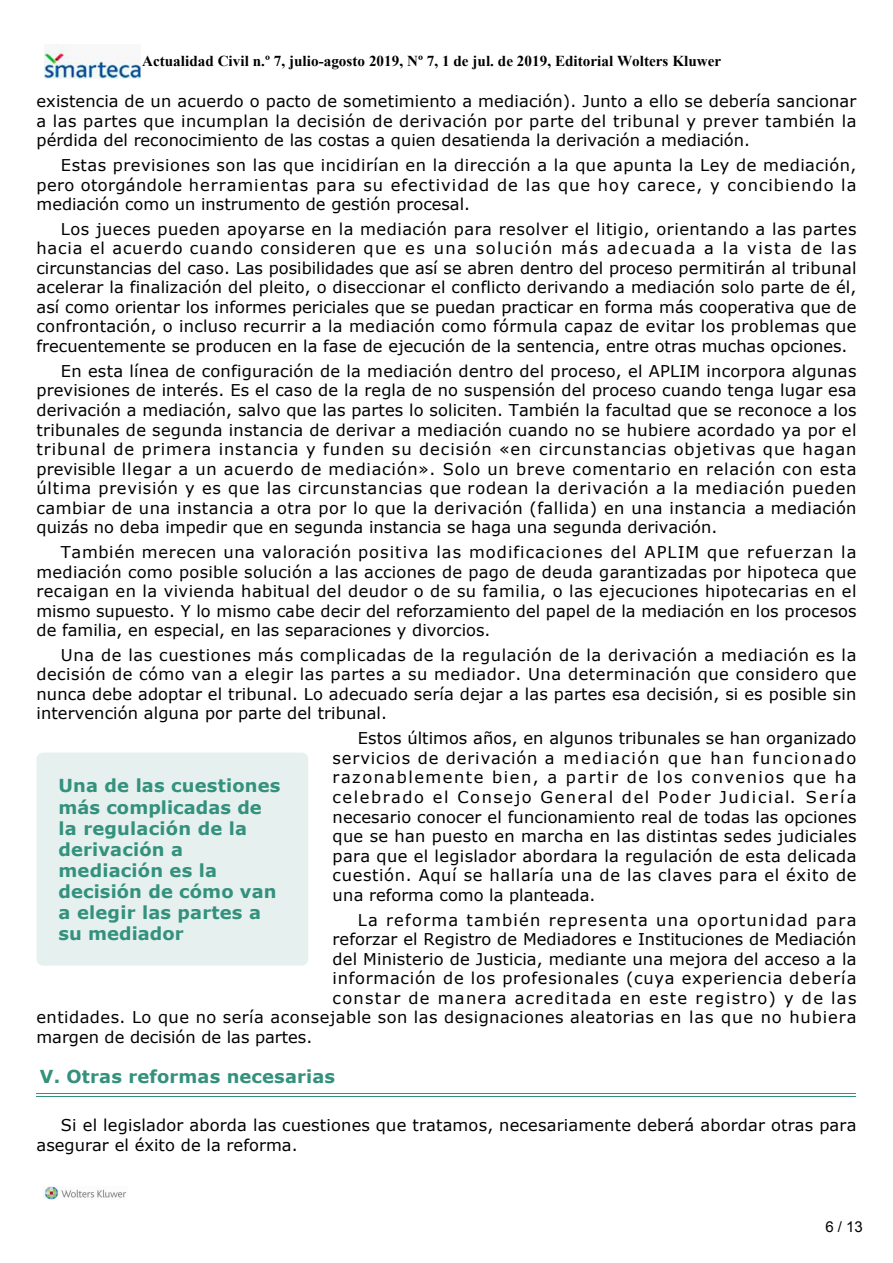
<style>
.page{position:relative;width:893px;height:1263px;background:#fff}
.page>*{position:absolute;margin:0;border:0;box-sizing:border-box;transform-origin:0 0}
.t1{font:700 17.85px/21.1px "Verdana";letter-spacing:.01em;color:#33917d}
.t2{font:16.2px/19.5px "Verdana";letter-spacing:.005em;color:#000;text-align:justify}
.t3{font:16.2px "Verdana";letter-spacing:.03em;color:#000}
.t4{font:16.2px "Verdana";letter-spacing:.045em;color:#000}
.t5{font:16.2px "Verdana";letter-spacing:.08em;color:#000}
.t6{font:16.2px "Verdana";letter-spacing:.075em;color:#000}
.t7{font:700 15.15px "Times New Roman";color:#000}
.t8{font:15px "Arial";color:#000}
</style>
<div class="page">
<hr style="left:37px;top:1093px;width:819px;height:1px;background:#33917d">
<hr style="left:37px;top:1096px;width:819px;height:1px;background:#33917d">
<div style="left:37px;top:753px;width:271px;height:213px;background:#e6f1ef;border-radius:7px"></div>
<img style="left:44px;top:44px;width:97px;height:35px">
<img style="left:43px;top:1186px;width:84px;height:13px">
<p class="t7" style="left:142px;top:56px;width:580px">Actualidad Civil n.º 7, julio-agosto 2019, Nº 7, 1 de jul. de 2019, Editorial Wolters Kluwer</p>
<p class="t2" style="left:37px;top:93px;width:821px">existencia de un acuerdo o pacto de sometimiento a mediación). Junto a ello se debería sancionar a las partes que incumplan la decisión de derivación por parte del tribunal y prever también la pérdida del reconocimiento de las costas a quien desatienda la derivación a mediación.</p>
<p class="t2" style="left:37px;top:157px;width:821px;text-indent:24px">Estas previsiones son las que incidirían en la dirección a la que apunta la Ley de mediación, pero otorgándole herramientas para su efectividad de las que hoy carece, y concibiendo la mediación como un instrumento de gestión procesal.</p>
<p class="t2" style="left:37px;top:220px;width:821px;text-indent:24px">Los jueces pueden apoyarse en la mediación para resolver el litigio, orientando a las partes hacia el acuerdo cuando consideren que es una solución más adecuada a la vista de las circunstancias del caso. Las posibilidades que así se abren dentro del proceso permitirán al tribunal acelerar la finalización del pleito, o diseccionar el conflicto derivando a mediación solo parte de él, así como orientar los informes periciales que se puedan practicar en forma más cooperativa que de confrontación, o incluso recurrir a la mediación como fórmula capaz de evitar los problemas que frecuentemente se producen en la fase de ejecución de la sentencia, entre otras muchas opciones.</p>
<p class="t2" style="left:37px;top:363px;width:821px;text-indent:24px">En esta línea de configuración de la mediación dentro del proceso, el APLIM incorpora algunas previsiones de interés. Es el caso de la regla de no suspensión del proceso cuando tenga lugar esa derivación a mediación, salvo que las partes lo soliciten. También la facultad que se reconoce a los tribunales de segunda instancia de derivar a mediación cuando no se hubiere acordado ya por el tribunal de primera instancia y funden su decisión «en circunstancias objetivas que hagan previsible llegar a un acuerdo de mediación». Solo un breve comentario en relación con esta última previsión y es que las circunstancias que rodean la derivación a la mediación pueden cambiar de una instancia a otra por lo que la derivación (fallida) en una instancia a mediación quizás no deba impedir que en segunda instancia se haga una segunda derivación.</p>
<p class="t2" style="left:37px;top:544px;width:821px;text-indent:24px">También merecen una valoración positiva las modificaciones del APLIM que refuerzan la mediación como posible solución a las acciones de pago de deuda garantizadas por hipoteca que recaigan en la vivienda habitual del deudor o de su familia, o las ejecuciones hipotecarias en el mismo supuesto. Y lo mismo cabe decir del reforzamiento del papel de la mediación en los procesos de familia, en especial, en las separaciones y divorcios.</p>
<p class="t2" style="left:37px;top:646px;width:821px;text-indent:24px">Una de las cuestiones más complicadas de la regulación de la derivación a mediación es la decisión de cómo van a elegir las partes a su mediador. Una determinación que considero que nunca debe adoptar el tribunal. Lo adecuado sería dejar a las partes esa decisión, si es posible sin intervención alguna por parte del tribunal.</p>
<p class="t2" style="left:332px;top:730px;width:525px;text-indent:25px">Estos últimos años, en algunos tribunales se han organizado servicios de derivación a mediación que han funcionado razonablemente bien, a partir de los convenios que ha celebrado el Consejo General del Poder Judicial. Sería necesario conocer el funcionamiento real de todas las opciones que se han puesto en marcha en las distintas sedes judiciales para que el legislador abordara la regulación de esta delicada cuestión. Aquí se hallaría una de las claves para el éxito de una reforma como la planteada.</p>
<p class="t6" style="left:358px;top:913px;width:500px">La reforma también representa una oportunidad para</p>
<p class="t2" style="left:332px;top:931px;width:525px">reforzar el Registro de Mediadores e Instituciones de Mediación</p>
<p class="t2" style="left:332px;top:951px;width:525px">del Ministerio de Justicia, mediante una mejora del acceso a la</p>
<p class="t4" style="left:332px;top:972px;width:525px">información de los profesionales (cuya experiencia debería</p>
<p class="t5" style="left:332px;top:991px;width:525px">constar de manera acreditada en este registro) y de las</p>
<p class="t3" style="left:37px;top:1011px;width:821px">entidades. Lo que no sería aconsejable son las designaciones aleatorias en las que no hubiera</p>
<p class="t2" style="left:37px;top:1029px;width:277px">margen de decisión de las partes.</p>
<p class="t1" style="left:40px;top:1068px;width:297px">V. Otras reformas necesarias</p>
<p class="t2" style="left:37px;top:1117px;width:821px;text-indent:24px">Si el legislador aborda las cuestiones que tratamos, necesariamente deberá abordar otras para asegurar el éxito de la reforma.</p>
<p class="t1" style="left:58px;top:777px;width:223px">Una de las cuestiones más complicadas de la regulación de la derivación a mediación es la decisión de cómo van a elegir las partes a su mediador</p>
<p class="t8" style="left:825px;top:1221px;width:39px">6 / 13</p>
</div>
